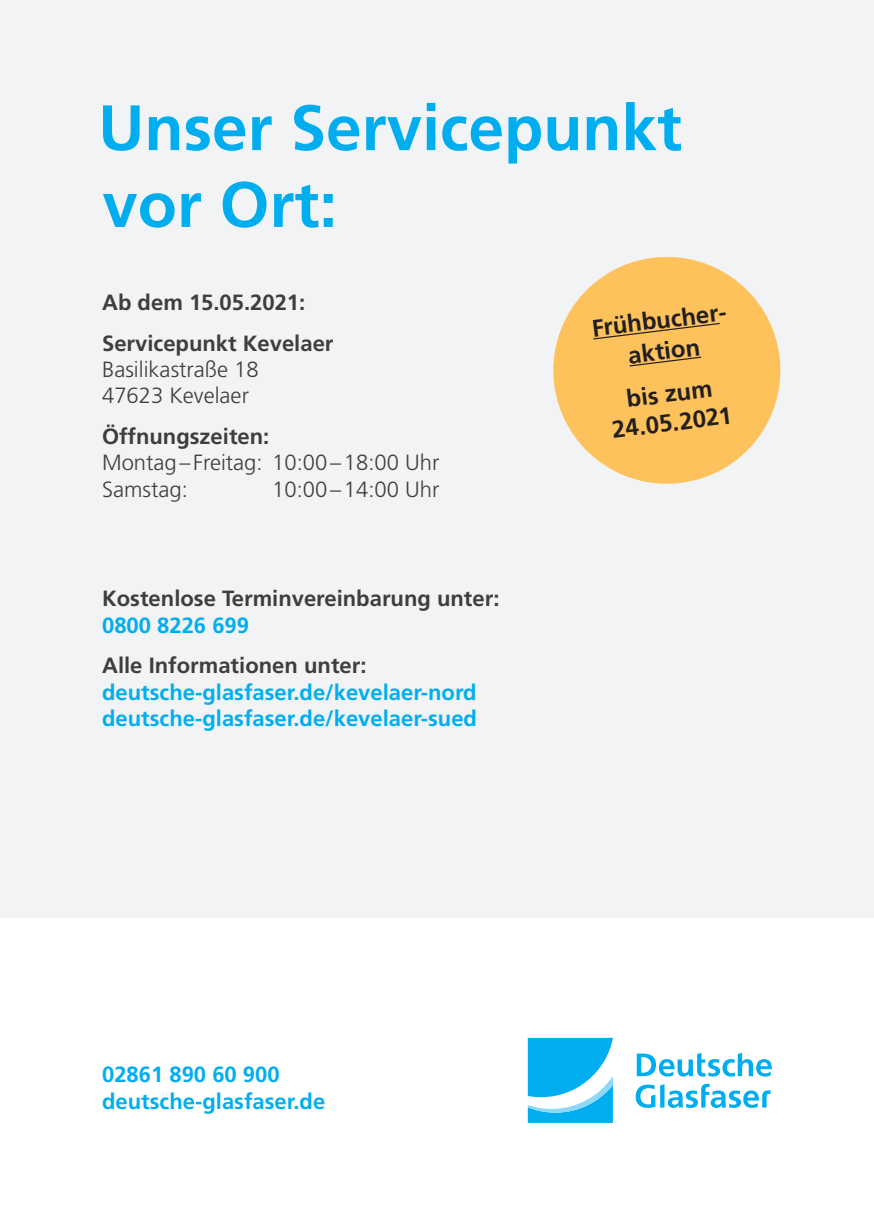
<style>
.page{position:relative;width:874px;height:1225px;background:#fff}
.page>*{position:absolute;margin:0;border:0;box-sizing:border-box;transform-origin:0 0}
.t1{font:700 64px/76.8px "Frutiger LT Std";color:#00aeef}
.t2{font:700 24px/31.2px "Frutiger LT Std";color:#231f20;text-align:center}
.t3{font:700 22px/26.4px "Frutiger LT Std";color:#00aeef}
.t4{font:700 22px/40.6px "Frutiger LT Std";color:#3e3e3f}
.t5{font:300 22px/26.4px "Frutiger LT Std";color:#3e3e3f}
</style>
<div class="page">
<div style="left:0;top:0;width:873px;height:918px;background:#f2f3f4"></div>
<svg style="left:553px;top:256px;width:228px;height:228px;fill:#fdc25b"></svg>
<svg style="left:591px;top:322px;width:129px;height:18px;background:#eeb757"></svg>
<svg style="left:628px;top:356px;width:74px;height:11px"></svg>
<svg style="left:635px;top:1083px;width:135px;height:25px"></svg>
<svg style="left:636px;top:1052px;width:135px;height:24px"></svg>
<svg style="left:527px;top:1037px;width:85px;height:86px"></svg>
<h1 class="t1" style="left:98px;top:90px;width:585px">Unser Servicepunkt vor Ort:</h1>
<p class="t4" style="left:102px;top:282px;width:233px">Ab dem 15.05.2021:<br>Servicepunkt Kevelaer</p>
<p class="t5" style="left:102px;top:356px;width:158px">Basilikastraße 18<br>47623 Kevelaer</p>
<p class="t4" style="left:102px;top:416px;width:169px">Öffnungszeiten:</p>
<p class="t5" style="left:102px;top:450px;width:338px">Montag–Freitag: 10:00–18:00 Uhr<br>Samstag:</p>
<p class="t5" style="left:272px;top:476px;width:168px">10:00–14:00 Uhr</p>
<p class="t4" style="left:102px;top:578px;width:398px">Kostenlose Terminvereinbarung unter:</p>
<p class="t3" style="left:102px;top:612px;width:148px">0800 8226 699</p>
<p class="t4" style="left:102px;top:645px;width:266px">Alle Informationen unter:</p>
<p class="t3" style="left:102px;top:679px;width:376px">deutsche-glasfaser.de/kevelaer-nord deutsche-glasfaser.de/kevelaer-sued</p>
<p class="t2" style="left:590px;top:313px;width:141px;rotate:-7deg">Frühbucher&shy;aktion</p>
<p class="t2" style="left:606px;top:387px;width:122px;line-height:28.8px;rotate:-7deg">bis zum<br>24.05.2021</p>
<p class="t3" style="left:102px;top:1061px;width:224px">02861 890 60 900 deutsche-glasfaser.de</p>
</div>
